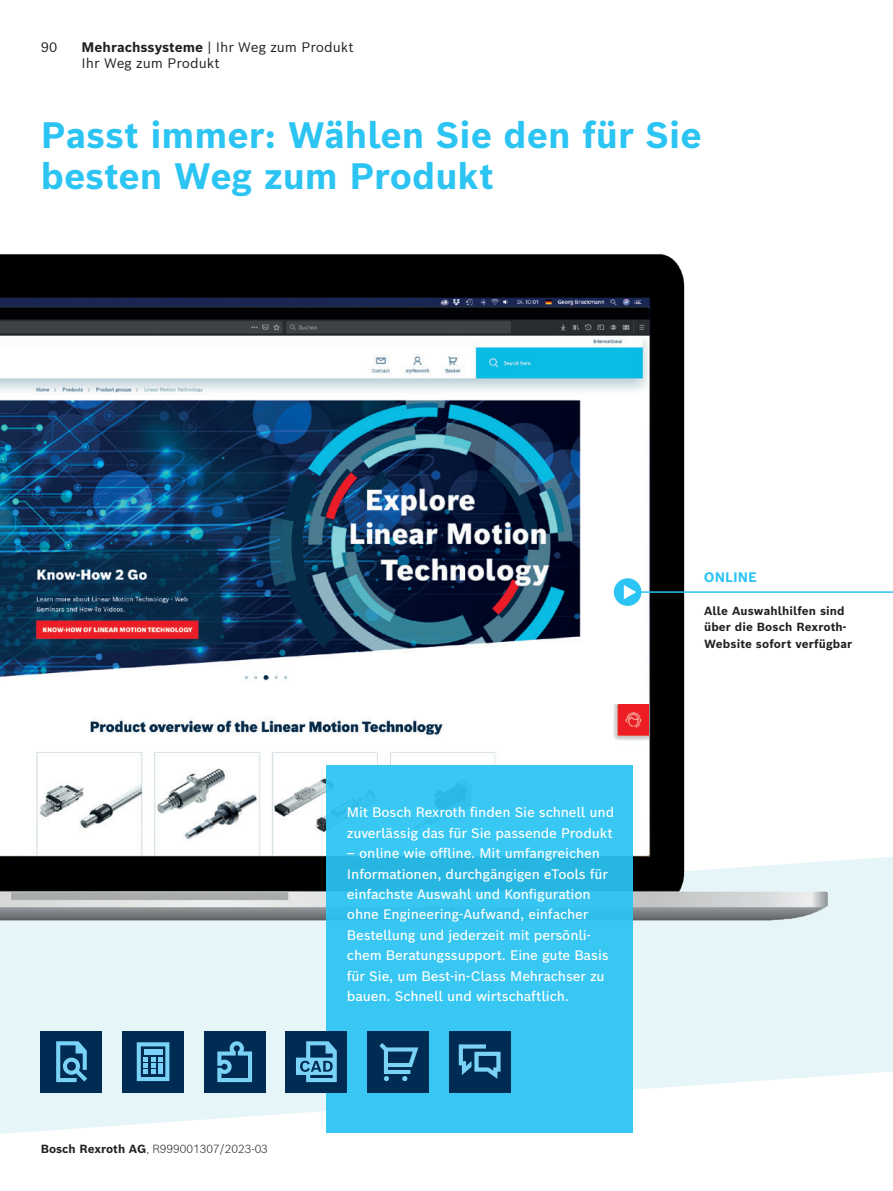
<style>
.page{position:relative;width:893px;height:1191px;background:#fff}
.page>*{position:absolute;margin:0;border:0;box-sizing:border-box;transform-origin:0 0}
.t1{font:700 36px/40.8px "Bosch Sans";color:#2bc4f3}
.t2{font:500 13.5px/20.4px "Bosch Sans";letter-spacing:-.01em;color:#fff}
.t3{font:13.5px/16.4px "Bosch Sans";color:#231f20}
.t4{font:700 13.5px "Bosch Sans";color:#2bc4f3}
.t5{font:700 11.55px/16.4px "Bosch Sans";letter-spacing:.01em;color:#231f20}
.t6{font:300 11.55px "Bosch Sans";color:#231f20}
.s1{font-weight:700}
</style>
<div class="page">
<svg style="left:0;top:857px;width:893px;height:276px;fill:#e6f5f8"></svg>
<img style="left:0;top:254px;width:837px;height:685px">
<div style="left:613px;top:577px;width:29px;height:29px;background:#2bc4f3;border-radius:50%"></div>
<div style="left:612px;top:577px;width:31px;height:30px;border:2px solid #fff;border-radius:50%"></div>
<svg style="left:624px;top:585px;width:12px;height:14px"></svg>
<hr style="left:637px;top:591px;width:256px;height:2px;background:#2bc4f3">
<svg style="left:327px;top:765px;width:306px;height:368px;background:#35c4f0"></svg>
<div style="left:41px;top:1031px;width:61px;height:61px;background:#002c53"></div>
<svg style="left:56px;top:1041px;width:31px;height:41px"></svg>
<div style="left:204px;top:1031px;width:61px;height:61px;background:#002c53"></div>
<svg style="left:217px;top:1041px;width:35px;height:41px"></svg>
<div style="left:122px;top:1031px;width:62px;height:61px;background:#002c53"></div>
<svg style="left:137px;top:1042px;width:32px;height:39px"></svg>
<div style="left:286px;top:1031px;width:61px;height:61px;background:#002c53"></div>
<svg style="left:296px;top:1041px;width:41px;height:41px"></svg>
<div style="left:367px;top:1031px;width:62px;height:61px;background:#002c53"></div>
<svg style="left:379px;top:1043px;width:39px;height:38px"></svg>
<div style="left:449px;top:1031px;width:61px;height:61px;background:#002c53"></div>
<svg style="left:459px;top:1044px;width:42px;height:34px"></svg>
<img style="left:608px;top:704px;width:41px;height:40px">
<p class="t3" style="left:41px;top:38px;width:18px">90</p>
<p class="t3" style="left:82px;top:38px;width:274px"><span class="s1">Mehrachssysteme</span> | Ihr Weg zum Produkt<br>Ihr Weg zum Produkt</p>
<h1 class="t1" style="left:41px;top:114px;width:662px">Passt immer: Wählen Sie den für Sie besten Weg zum Produkt</h1>
<p class="t4" style="left:704px;top:568px;width:54px">ONLINE</p>
<p class="t6" style="left:41px;top:1140px;width:229px"><span class="s1">Bosch Rexroth AG</span>, R999001307/2023-03</p>
<p class="t2" style="left:347px;top:801px;width:269px">Mit Bosch Rexroth finden Sie schnell und zuverlässig das für Sie passende Produkt</p>
<p class="t2" style="left:347px;top:842px;width:263px">– online wie offline. Mit umfangreichen Informationen, durchgängigen eTools für einfachste Auswahl und Konfiguration ohne Engineering-Aufwand, einfacher Bestellung und jederzeit mit persönli&shy;chem Beratungssupport. Eine gute Basis für Sie, um Best-in-Class Mehrachser zu bauen. Schnell und wirtschaftlich.</p>
<p class="t5" style="left:704px;top:602px;width:149px">Alle Auswahlhilfen sind über die Bosch Rexroth-<br>Website sofort verfügbar</p>
</div>
